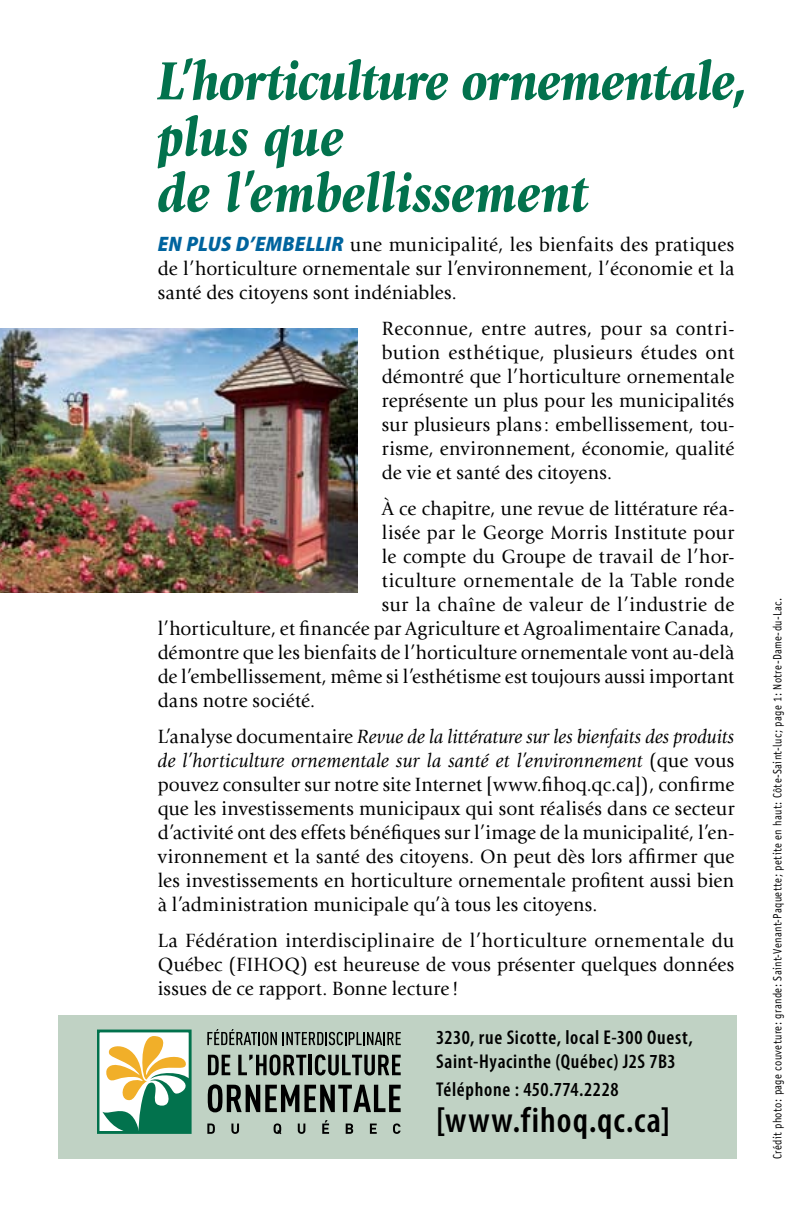
<style>
.page{position:relative;width:792px;height:1224px;background:#fff}
.page>*{position:absolute;margin:0;border:0;box-sizing:border-box;transform-origin:0 0}
.t1{font:italic 900 56px/56px "Giovanni";letter-spacing:-.015em;color:#02724d;scale:.9 1}
.t2{font:600 condensed 36px "Myriad Pro";letter-spacing:.035em;color:#000}
.t3{font:20px/24px "Giovanni";letter-spacing:.01em;color:#000;text-align:justify;scale:.96 1}
.t4{font:600 condensed 20px/24px "Myriad Pro";letter-spacing:.035em;color:#000}
.t5{font:12px "Officina Sans";letter-spacing:.035em;color:#000;scale:.88 1}
.s1{font-family:"Myriad Pro";font-weight:900;font-style:italic;font-stretch:semi-condensed;font-size:21px;color:#00649e}
.s2{font-style:italic}
</style>
<div class="page">
<div style="left:58px;top:1015px;width:678px;height:144px;background:#c0d2c4"></div>
<img style="left:0;top:328px;width:358px;height:264px">
<svg style="left:207px;top:1029px;width:70px;height:16px"></svg>
<svg style="left:283px;top:1032px;width:118px;height:13px"></svg>
<svg style="left:208px;top:1055px;width:22px;height:20px"></svg>
<svg style="left:238px;top:1054px;width:68px;height:21px"></svg>
<hr style="left:309px;top:1055px;width:3px;height:20px;background:#000">
<svg style="left:315px;top:1054px;width:86px;height:21px"></svg>
<svg style="left:208px;top:1084px;width:193px;height:28px"></svg>
<svg style="left:207px;top:1124px;width:8px;height:10px"></svg>
<svg style="left:231px;top:1124px;width:8px;height:10px"></svg>
<svg style="left:274px;top:1123px;width:7px;height:11px"></svg>
<svg style="left:298px;top:1124px;width:7px;height:10px"></svg>
<svg style="left:322px;top:1120px;width:7px;height:14px"></svg>
<svg style="left:346px;top:1124px;width:7px;height:10px"></svg>
<svg style="left:370px;top:1124px;width:7px;height:10px"></svg>
<svg style="left:393px;top:1123px;width:8px;height:11px"></svg>
<div style="left:99px;top:1032px;width:90px;height:99px;background:#fff"></div>
<svg style="left:102px;top:1036px;width:86px;height:94px"></svg>
<div style="left:97px;top:1030px;width:95px;height:104px;border:3px solid #02724d"></div>
<h1 class="t1" style="left:158px;top:53px;width:658px">L’horticulture ornementale, plus que<br>de l’embellissement</h1>
<p class="t3" style="left:158px;top:232px;width:602px"><span class="s1">EN PLUS D’EMBELLIR</span> une municipalité, les bienfaits des pratiques de l’horticulture ornementale sur l’environnement, l’économie et la santé des citoyens sont indéniables.</p>
<p class="t3" style="left:382px;top:316px;width:369px">Reconnue, entre autres, pour sa contri&shy;bution esthétique, plusieurs études ont démontré que l’horticulture ornementale représente un plus pour les municipalités sur plusieurs plans: embellissement, tou&shy;risme, environnement, économie, qualité de vie et santé des citoyens.</p>
<p class="t3" style="left:382px;top:496px;width:369px">À ce chapitre, une revue de littérature réa-</p>
<p class="t3" style="left:382px;top:520px;width:369px">lisée par le George Morris Institute pour</p>
<p class="t3" style="left:382px;top:544px;width:369px">le compte du Groupe de travail de l’hor-</p>
<p class="t3" style="left:382px;top:568px;width:369px">ticulture ornementale de la Table ronde</p>
<p class="t3" style="left:382px;top:592px;width:369px">sur la chaîne de valeur de l’industrie de</p>
<p class="t3" style="left:158px;top:616px;width:602px">l’horticulture, et financée par Agriculture et Agroalimentaire Canada,</p>
<p class="t3" style="left:158px;top:640px;width:602px">démontre que les bienfaits de l’horticulture ornementale vont au-delà</p>
<p class="t3" style="left:158px;top:664px;width:602px">de l’embellissement, même si l’esthétisme est toujours aussi important</p>
<p class="t3" style="left:158px;top:688px;width:166px">dans notre société.</p>
<p class="t3" style="left:158px;top:724px;width:602px">L’analyse documentaire <span class="s2">Revue de la littérature sur les bienfaits des produits de l’horticulture ornementale sur la santé et l’environnement</span> (que vous pouvez consulter sur notre site Internet [www.fihoq.qc.ca]), confirme que les investissements municipaux qui sont réalisés dans ce secteur d’activité ont des effets bénéfiques sur l’image de la municipalité, l’en&shy;vironnement et la santé des citoyens. On peut dès lors affirmer que les investissements en horticulture ornementale profitent aussi bien à l’administration municipale qu’à tous les citoyens.</p>
<p class="t3" style="left:158px;top:928px;width:602px">La Fédération interdisciplinaire de l’horticulture ornementale du Québec (FIHOQ) est heureuse de vous présenter quelques données issues de ce rapport. Bonne lecture !</p>
<p class="t4" style="left:436px;top:1026px;width:258px">3230, rue Sicotte, local E-300 Ouest,<br>Saint-Hyacinthe (Québec) J2S 7B3</p>
<p class="t4" style="left:436px;top:1078px;width:184px">Téléphone : 450.774.2228</p>
<h2 class="t2" style="left:436px;top:1100px;width:235px">[www.fihoq.qc.ca]</h2>
<p class="t5" style="left:770px;top:1159px;width:640px;rotate:-90deg">Crédit photo: page couveture: grande: Saint-Venant-Paquette; petite en haut: Côte-Saint-luc; page 1: Notre-Dame-du-Lac.</p>
</div>
